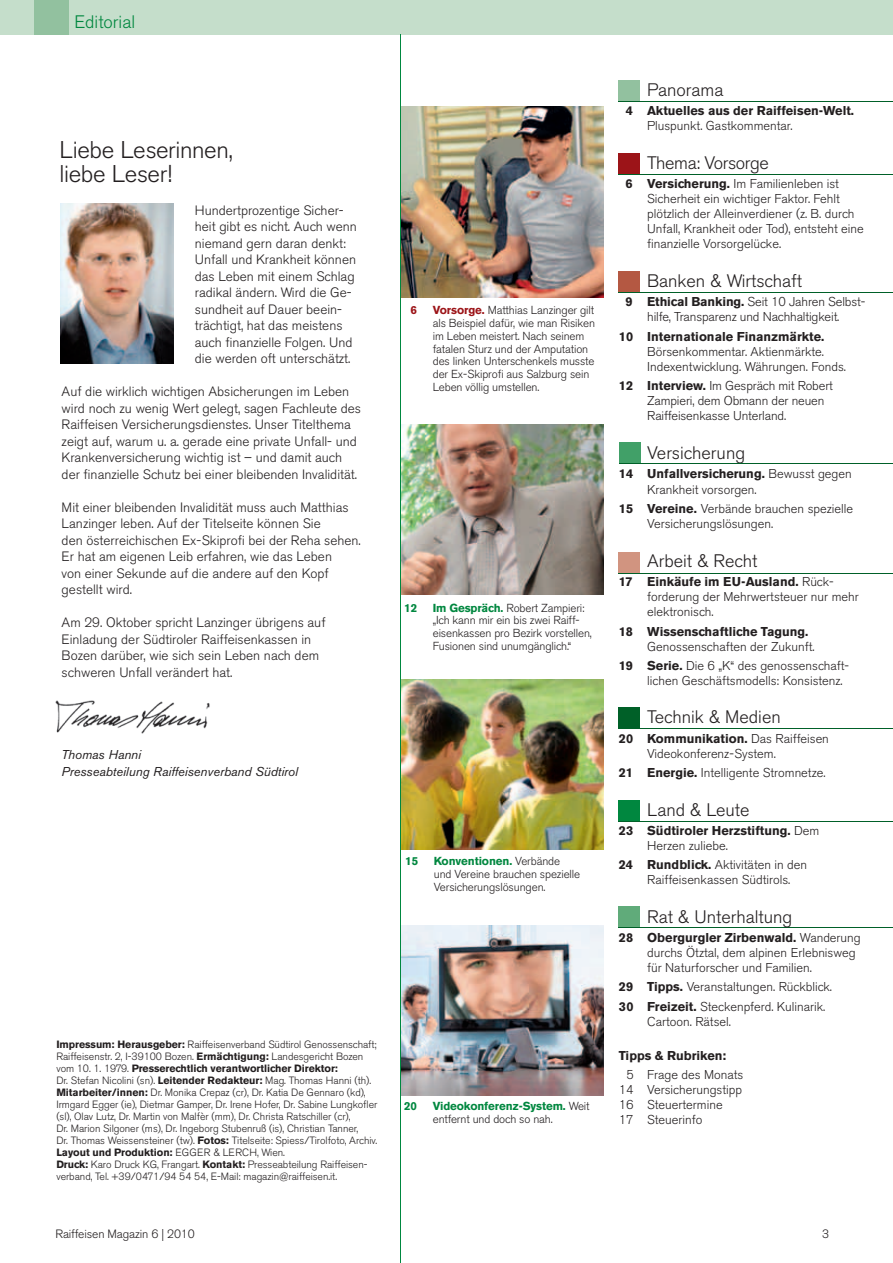
<style>
.page{position:relative;width:893px;height:1263px;background:#fff}
.page>*{position:absolute;margin:0;border:0;box-sizing:border-box;transform-origin:0 0}
.t1{font:300 24px/24px "Akzidenz Grotesk BE";letter-spacing:-.015em;color:#231f20}
.t2{font:300 18px "Akzidenz Grotesk BE";color:#231f20}
.t3{font:300 18px "Akzidenz Grotesk BE";letter-spacing:-.02em;color:#231f20}
.t4{font:300 18px "Akzidenz Grotesk BE";color:#00873f}
.t5{font:300 13.5px/16.5px "Akzidenz Grotesk BE";color:#231f20}
.t6{font:300 12.75px/15px "Akzidenz Grotesk BE";color:#231f20}
.t7{font:700 12.75px/15px "Akzidenz Grotesk BE";color:#231f20}
.t8{font:italic 12.75px/16.5px "Akzidenz Grotesk BE";color:#231f20}
.t9{font:300 12px "Akzidenz Grotesk BE";letter-spacing:-.01em;color:#231f20}
.t10{font:300 11.55px/12.8px "Akzidenz Grotesk BE";letter-spacing:-.01em;color:#231f20}
.t11{font:700 11.55px "Akzidenz Grotesk BE";color:#00873f}
.t12{font:700 11.55px "Akzidenz Grotesk BE";color:#9c1418}
.t13{font:300 10.5px/12px "Akzidenz Grotesk BE";letter-spacing:-.005em;color:#231f20}
.s1{font-weight:700}
.s2{font-weight:700;color:#9c1418}
.s3{font-weight:700;color:#00873f}
.s4{font-weight:300}
</style>
<div class="page">
<div style="left:0;top:0;width:893px;height:34px;background:#c5decb"></div>
<div style="left:34px;top:0;width:34px;height:34px;background:#92c19f"></div>
<img style="left:61px;top:203px;width:113px;height:160px">
<div style="left:619px;top:707px;width:21px;height:22px;background:#006028"></div>
<hr style="left:619px;top:728px;width:274px;height:1px;background:#006028">
<div style="left:619px;top:154px;width:21px;height:21px;background:#9c1418"></div>
<hr style="left:619px;top:175px;width:274px;height:1px;background:#006028">
<div style="left:619px;top:801px;width:21px;height:21px;background:#00873f"></div>
<hr style="left:619px;top:821px;width:274px;height:1px;background:#006028">
<div style="left:619px;top:907px;width:21px;height:21px;background:#60ab7a"></div>
<hr style="left:619px;top:927px;width:274px;height:1px;background:#006028">
<div style="left:619px;top:81px;width:21px;height:21px;background:#92c19f"></div>
<hr style="left:619px;top:102px;width:274px;height:1px;background:#006028">
<div style="left:619px;top:272px;width:21px;height:21px;background:#b45842"></div>
<hr style="left:619px;top:292px;width:274px;height:1px;background:#006028">
<div style="left:619px;top:443px;width:21px;height:21px;background:#41a068"></div>
<hr style="left:619px;top:463px;width:274px;height:1px;background:#006028">
<div style="left:619px;top:552px;width:21px;height:21px;background:#d19480"></div>
<hr style="left:619px;top:573px;width:274px;height:1px;background:#006028">
<img style="left:402px;top:680px;width:202px;height:170px">
<img style="left:402px;top:424px;width:202px;height:171px">
<img style="left:402px;top:925px;width:202px;height:170px">
<img style="left:402px;top:107px;width:202px;height:191px">
<hr style="left:401px;top:34px;width:1px;height:1229px;background:#00873f">
<img style="left:55px;top:700px;width:155px;height:34px">
<h2 class="t4" style="left:74px;top:12px;width:62px">Editorial</h2>
<h1 class="t1" style="left:60px;top:138px;width:175px">Liebe Leserinnen, liebe Leser!</h1>
<p class="t5" style="left:195px;top:202px;width:164px">Hundertprozentige Sicher&shy;heit gibt es nicht. Auch wenn niemand gern daran denkt:<br>Unfall und Krankheit können das Leben mit einem Schlag radikal ändern. Wird die Ge&shy;sundheit auf Dauer beein&shy;trächtigt, hat das meistens auch finanzielle Folgen. Und die werden oft unterschätzt.</p>
<p class="t5" style="left:62px;top:383px;width:301px">Auf die wirklich wichtigen Absicherungen im Leben wird noch zu wenig Wert gelegt, sagen Fachleute des Raiffeisen Versicherungsdienstes. Unser Titelthema zeigt auf, warum u. a. gerade eine private Unfall- und Krankenversicherung wichtig ist – und damit auch der finanzielle Schutz bei einer bleibenden Invalidität.</p>
<p class="t5" style="left:62px;top:499px;width:301px">Mit einer bleibenden Invalidität muss auch Matthias Lanzinger leben. Auf der Titelseite können Sie<br>den österreichischen Ex-Skiprofi bei der Reha sehen.<br>Er hat am eigenen Leib erfahren, wie das Leben<br>von einer Sekunde auf die andere auf den Kopf gestellt wird.</p>
<p class="t5" style="left:62px;top:614px;width:265px">Am 29. Oktober spricht Lanzinger übrigens auf Einladung der Südtiroler Raiffeisenkassen in Bozen darüber, wie sich sein Leben nach dem schweren Unfall verändert hat.</p>
<p class="t8" style="left:62px;top:746px;width:238px">Thomas Hanni<br>Presseabteilung Raiffeisenverband Südtirol</p>
<p class="t13" style="left:56px;top:1038px;width:323px"><span class="s1">Impressum: Herausgeber:</span> Raiffeisenverband Südtirol Genossenschaft; Raiffeisenstr. 2, I-39100 Bozen. <span class="s1">Ermächtigung:</span> Landesgericht Bozen vom 10. 1. 1979. <span class="s1">Presserechtlich verantwortlicher Direktor:<br></span>Dr. Stefan Nicolini (sn). <span class="s1">Leitender Redakteur:</span> Mag. Thomas Hanni (th).<br><span class="s1">Mitarbeiter/innen:</span> Dr. Monika Crepaz (cr), Dr. Katia De Gennaro (kd), Irmgard Egger (ie), Dietmar Gamper, Dr. Irene Hofer, Dr. Sabine Lungkofler (sl), Olav Lutz, Dr. Martin von Malfèr (mm), Dr. Christa Ratschiller (cr),<br>Dr. Marion Silgoner (ms), Dr. Ingeborg Stubenruß (is), Christian Tanner,<br>Dr. Thomas Weissensteiner (tw). <span class="s1">Fotos:</span> Titelseite: Spiess/Tirolfoto, Archiv.<br><span class="s1">Layout und Produktion:</span> EGGER &amp; LERCH, Wien.<br><span class="s1">Druck:</span> Karo Druck KG, Frangart. <span class="s1">Kontakt:</span> Presseabteilung Raiffeisen&shy;verband, Tel. +39/0471/94 54 54, E-Mail: magazin@raiffeisen.it.</p>
<p class="t9" style="left:55px;top:1227px;width:141px">Raiffeisen Magazin 6 | 2010</p>
<p class="t12" style="left:410px;top:304px;width:8px">6</p>
<p class="t10" style="left:433px;top:304px;width:164px"><span class="s2">Vorsorge.</span> Matthias Lanzinger gilt als Beispiel dafür, wie man Risiken im Leben meistert. Nach seinem fatalen Sturz und der Amputation des linken Unterschenkels musste der Ex-Skiprofi aus Salzburg sein<br>Leben völlig umstellen.</p>
<p class="t11" style="left:404px;top:601px;width:14px">12</p>
<p class="t10" style="left:433px;top:601px;width:161px"><span class="s3">Im Gespräch.</span> Robert Zampieri: „Ich kann mir ein bis zwei Raiff&shy;eisenkassen pro Bezirk vorstellen,<br>Fusionen sind unumgänglich.“</p>
<p class="t11" style="left:405px;top:855px;width:14px">15</p>
<p class="t10" style="left:434px;top:855px;width:148px"><span class="s3">Konventionen.</span> Verbände und Vereine brauchen spezielle<br>Versicherungslösungen.</p>
<p class="t11" style="left:404px;top:1099px;width:14px">20</p>
<p class="t10" style="left:433px;top:1100px;width:158px"><span class="s3">Videokonferenz-System.</span> Weit entfernt und doch so nah.</p>
<h2 class="t2" style="left:647px;top:80px;width:78px">Panorama</h2>
<p class="t7" style="left:626px;top:104px;width:230px">4 Aktuelles aus der Raiffeisen-Welt.</p>
<p class="t6" style="left:647px;top:119px;width:147px">Pluspunkt. Gastkommentar.</p>
<h2 class="t3" style="left:647px;top:153px;width:123px">Thema: Vorsorge</h2>
<p class="t6" style="left:647px;top:177px;width:218px;text-indent:-22px"><span class="s1">6 Versicherung.</span> Im Familienleben ist Sicherheit ein wichtiger Faktor. Fehlt plötzlich der Alleinverdiener (z. B. durch Unfall, Krankheit oder Tod), entsteht eine finanzielle Vorsorgelücke.</p>
<h2 class="t2" style="left:647px;top:270px;width:156px">Banken &amp; Wirtschaft</h2>
<p class="t6" style="left:626px;top:294px;width:241px;text-align:center"><span class="s1">9 Ethical Banking.</span> Seit 10 Jahren Selbst&shy;hilfe, Transparenz und Nachhaltigkeit.</p>
<p class="t7" style="left:619px;top:329px;width:207px">10 Internationale Finanzmärkte.</p>
<p class="t6" style="left:647px;top:344px;width:200px">Börsenkommentar. Aktienmärkte.<br>Index entwicklung. Währungen. Fonds.</p>
<p class="t6" style="left:647px;top:379px;width:187px;text-indent:-28px"><span class="s1">12 Interview.</span> Im Gespräch mit Robert<br>Zampieri, dem Obmann der neuen<br>Raiffeisenkasse Unterland.</p>
<h2 class="t2" style="left:647px;top:443px;width:99px">Versicherung</h2>
<p class="t6" style="left:647px;top:467px;width:206px;text-indent:-28px"><span class="s1">14 Unfallversicherung.</span> Bewusst gegen<br>Krankheit vorsorgen.</p>
<p class="t6" style="left:647px;top:502px;width:207px;text-indent:-28px"><span class="s1">15 Vereine.</span> Verbände brauchen spezielle<br>Versicherungslösungen.</p>
<h2 class="t2" style="left:647px;top:550px;width:112px">Arbeit &amp; Recht</h2>
<p class="t6" style="left:647px;top:575px;width:213px;text-indent:-28px"><span class="s1">17 Einkäufe im EU-Ausland.</span> Rück&shy;forderung der Mehrwertsteuer nur mehr elektronisch.</p>
<p class="t7" style="left:619px;top:624px;width:191px">18 Wissenschaftliche Tagung.</p>
<p class="t6" style="left:619px;top:637px;width:232px;line-height:19.2px;text-align:center">Genossenschaften der Zukunft.<br><span class="s1">19 Serie.</span> Die 6 „K“ des genossenschaft-</p>
<p class="t6" style="left:647px;top:673px;width:197px">lichen Geschäftsmodells: Konsistenz.</p>
<h2 class="t2" style="left:647px;top:707px;width:135px">Technik &amp; Medien</h2>
<p class="t6" style="left:647px;top:731px;width:183px;text-indent:-28px"><span class="s1">20 Kommunikation.</span> Das Raiffeisen<br>Videokonferenz-System.</p>
<p class="t6" style="left:619px;top:765px;width:208px"><span class="s1">21 Energie.</span> Intelligente Stromnetze.</p>
<h2 class="t2" style="left:647px;top:799px;width:104px">Land &amp; Leute</h2>
<p class="t7" style="left:647px;top:823px;width:174px;text-indent:-28px">23 Südtiroler Herzstiftung. <span class="s4">Dem<br>Herzen zuliebe.</span></p>
<p class="t6" style="left:647px;top:857px;width:161px;text-indent:-28px"><span class="s1">24 Rundblick.</span> Aktivitäten in den<br>Raiffeisen kassen Südtirols.</p>
<h2 class="t2" style="left:647px;top:906px;width:147px">Rat &amp; Unterhaltung</h2>
<p class="t6" style="left:647px;top:930px;width:215px;text-indent:-28px"><span class="s1">28 Obergurgler Zirbenwald.</span> Wanderung durchs Ötztal, dem alpinen Erlebnisweg für Naturforscher und Familien.</p>
<p class="t6" style="left:619px;top:977px;width:215px;line-height:19.2px"><span class="s1">29 Tipps.</span> Veranstaltungen. Rückblick.<br><span class="s1">30 Freizeit.</span> Steckenpferd. Kulinarik.</p>
<p class="t6" style="left:647px;top:1014px;width:85px">Cartoon. Rätsel.</p>
<p class="t7" style="left:619px;top:1048px;width:109px">Tipps &amp; Rubriken:</p>
<p class="t6" style="left:619px;top:1067px;width:126px;text-indent:8px">5 Frage des Monats<br>14 Versicherungstipp<br>16 Steuertermine<br>17 Steuerinfo</p>
<p class="t9" style="left:822px;top:1227px;width:8px">3</p>
</div>
